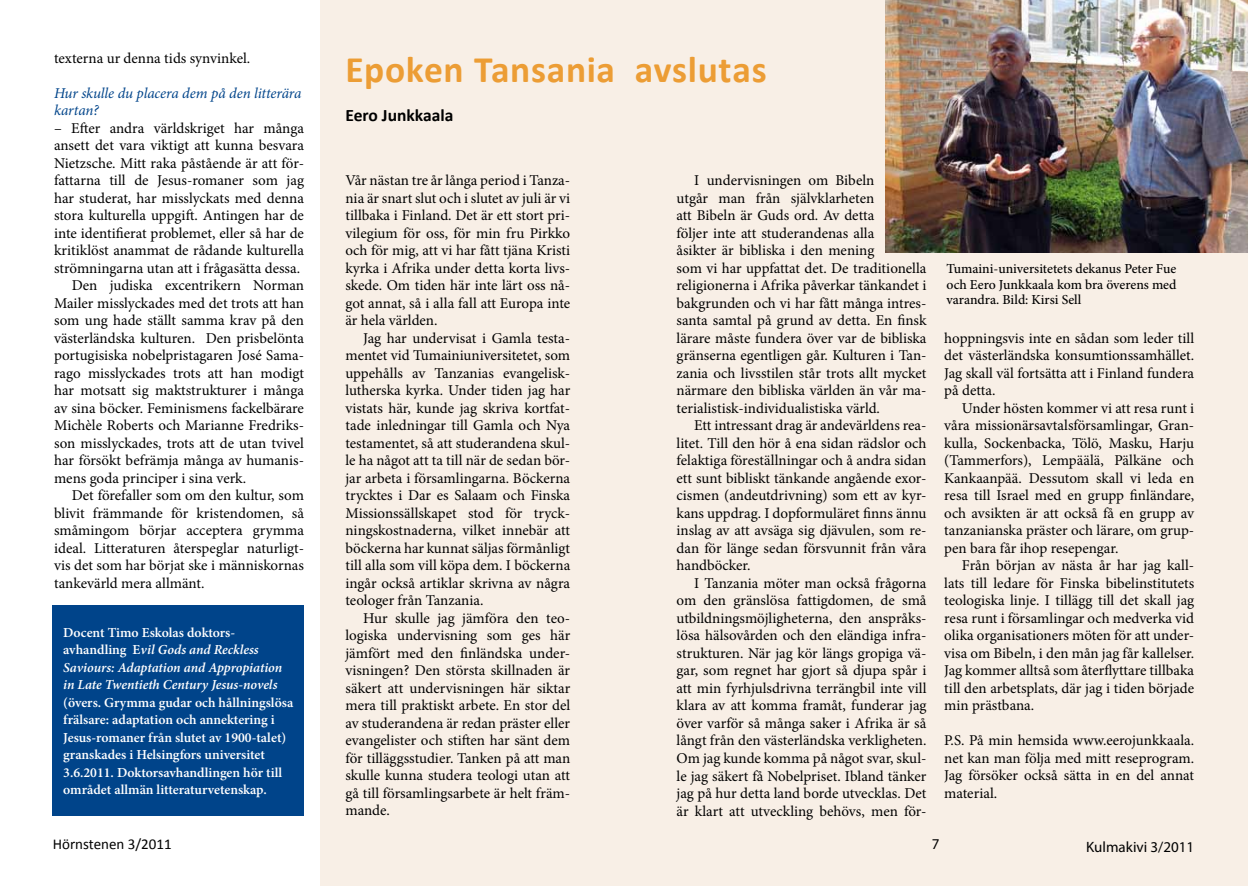
<style>
.page{position:relative;width:1248px;height:886px;background:#fff}
.page>*{position:absolute;margin:0;border:0;box-sizing:border-box;transform-origin:0 0}
.t1{font:700 37.5px "Calibri";letter-spacing:.015em;color:#ec9d35}
.t2{font:700 17.5px "Calibri";color:#000}
.t3{font:15px/17.5px "Minion Pro";color:#000;text-align:justify}
.t4{font:italic 15px/17.5px "Minion Pro";letter-spacing:-.01em;color:#00448a}
.t5{font:15px "Calibri";color:#000}
.t6{font:15px "Myriad Pro";color:#000}
.t7{font:600 13.75px/17.5px "Minion Pro";color:#fff}
.t8{font:italic 600 13.75px/17.5px "Minion Pro";letter-spacing:-.005em;color:#fff}
.t9{font:500 13.75px/15.8px "Minion Pro";color:#000;text-align:justify}
.s1{font-style:normal}
</style>
<div class="page">
<div style="left:320px;top:0;width:927px;height:886px;background:#f8efe6"></div>
<img style="left:885px;top:0;width:362px;height:252px">
<div style="left:53px;top:605px;width:251px;height:210px;background:#00448a"></div>
<p class="t3" style="left:54px;top:49px;width:197px">texterna ur denna tids synvinkel.</p>
<p class="t4" style="left:54px;top:84px;width:249px">Hur skulle du placera dem på den litterära kartan?</p>
<p class="t3" style="left:54px;top:119px;width:251px">– Efter andra världskriget har många</p>
<p class="t3" style="left:54px;top:137px;width:251px">ansett det vara viktigt att kunna besvara</p>
<p class="t3" style="left:54px;top:154px;width:251px">Nietzsche. Mitt raka påstående är att för-</p>
<p class="t3" style="left:54px;top:172px;width:251px">fattarna till de Jesus-romaner som jag</p>
<p class="t3" style="left:54px;top:189px;width:251px">har studerat, har misslyckats med denna</p>
<p class="t3" style="left:54px;top:207px;width:251px">stora kulturella uppgift. Antingen har de</p>
<p class="t3" style="left:54px;top:224px;width:251px">inte identifierat problemet, eller så har de</p>
<p class="t3" style="left:54px;top:242px;width:251px">kritiklöst anammat de rådande kulturella</p>
<p class="t3" style="left:54px;top:259px;width:247px">strömningarna utan att i frågasätta dessa.</p>
<p class="t3" style="left:72px;top:277px;width:234px">Den judiska excentrikern Norman</p>
<p class="t3" style="left:54px;top:294px;width:251px">Mailer misslyckades med det trots att han</p>
<p class="t3" style="left:54px;top:312px;width:251px">som ung hade ställt samma krav på den</p>
<p class="t3" style="left:54px;top:329px;width:251px">västerländska kulturen. Den prisbelönta</p>
<p class="t3" style="left:54px;top:347px;width:251px">portugisiska nobelpristagaren José Sama-</p>
<p class="t3" style="left:54px;top:364px;width:251px">rago misslyckades trots att han modigt</p>
<p class="t3" style="left:54px;top:382px;width:251px">har motsatt sig maktstrukturer i många</p>
<p class="t3" style="left:54px;top:399px;width:251px">av sina böcker. Feminismens fackelbärare</p>
<p class="t3" style="left:54px;top:417px;width:251px">Michèle Roberts och Marianne Fredriks-</p>
<p class="t3" style="left:54px;top:434px;width:251px">son misslyckades, trots att de utan tvivel</p>
<p class="t3" style="left:54px;top:452px;width:251px">har försökt befrämja många av humanis-</p>
<p class="t3" style="left:54px;top:469px;width:193px">mens goda principer i sina verk.</p>
<p class="t3" style="left:72px;top:487px;width:234px">Det förefaller som om den kultur, som</p>
<p class="t3" style="left:54px;top:504px;width:251px">blivit främmande för kristendomen, så</p>
<p class="t3" style="left:54px;top:522px;width:251px">småmingom börjar acceptera grymma</p>
<p class="t3" style="left:54px;top:539px;width:251px">ideal. Litteraturen återspeglar naturligt-</p>
<p class="t3" style="left:54px;top:557px;width:251px">vis det som har börjat ske i människornas</p>
<p class="t3" style="left:54px;top:574px;width:152px">tankevärld mera allmänt.</p>
<p class="t8" style="left:63px;top:623px;width:221px"><span class="s1">Docent Timo Eskolas doktors&shy;avhandling E</span>vil Gods and Reckless Saviours: Adaptation and Appropiation in Late Twentieth Century Jesus-novels</p>
<p class="t7" style="left:63px;top:693px;width:231px">(övers. Grymma gudar och hållningslösa frälsare: adaptation och annektering i Jesus-romaner från slutet av 1900-talet) granskades i Helsingfors universitet 3.6.2011. Doktorsavhandlingen hör till området allmän litteraturvetenskap.</p>
<h1 class="t1" style="left:345px;top:45px;width:423px">Epoken Tansania avslutas</h1>
<p class="t2" style="left:345px;top:104px;width:109px">Eero Junkkaala</p>
<p class="t3" style="left:345px;top:172px;width:226px">Vår nästan tre år långa period i Tanza&shy;nia är snart slut och i slutet av juli är vi tillbaka i Finland. Det är ett stort pri&shy;vilegium för oss, för min fru Pirkko och för mig, att vi har fått tjäna Kristi kyrka i Afrika under detta korta livs&shy;skede. Om tiden här inte lärt oss nå&shy;got annat, så i alla fall att Europa inte är hela världen.</p>
<p class="t3" style="left:345px;top:329px;width:226px;text-indent:18px">Jag har undervisat i Gamla testa&shy;mentet vid Tumainiuniversitetet, som uppehålls av Tanzanias evangelisk&shy;lutherska kyrka. Under tiden jag har vistats här, kunde jag skriva kortfat&shy;tade inledningar till Gamla och Nya testamentet, så att studerandena skul&shy;le ha något att ta till när de sedan bör&shy;jar arbeta i församlingarna. Böckerna trycktes i Dar es Salaam och Finska Missionssällskapet stod för tryck&shy;ningskostnaderna, vilket innebär att böckerna har kunnat säljas förmånligt till alla som vill köpa dem. I böckerna ingår också artiklar skrivna av några teologer från Tanzania.</p>
<p class="t3" style="left:345px;top:609px;width:226px;text-indent:18px">Hur skulle jag jämföra den teo&shy;logiska undervisning som ges här jämfört med den finländska under&shy;visningen? Den största skillnaden är säkert att undervisningen här siktar mera till praktiskt arbete. En stor del av studerandena är redan präster eller evangelister och stiften har sänt dem för tilläggsstudier. Tanken på att man skulle kunna studera teologi utan att gå till församlingsarbete är helt främ&shy;mande.</p>
<p class="t3" style="left:676px;top:172px;width:251px;text-align:left;text-indent:18px">I undervisningen om Bibeln<br>utgår man från självklarheten<br>att Bibeln är Guds ord. Av detta<br>följer inte att studerandenas alla<br>åsikter är bibliska i den mening<br>som vi har uppfattat det. De traditionella religionerna i Afrika påverkar tänkandet i bakgrunden och vi har fått många intres&shy;santa samtal på grund av detta. En finsk lärare måste fundera över var de bibliska gränserna egentligen går. Kulturen i Tan&shy;zania och livsstilen står trots allt mycket närmare den bibliska världen än vår ma&shy;terialistisk-individualistiska värld.</p>
<p class="t3" style="left:676px;top:417px;width:251px;text-indent:18px">Ett intressant drag är andevärldens rea&shy;litet. Till den hör å ena sidan rädslor och felaktiga föreställningar och å andra sidan ett sunt bibliskt tänkande angående exor&shy;cismen (andeutdrivning) som ett av kyr&shy;kans uppdrag. I dopformuläret finns ännu inslag av att avsäga sig djävulen, som re&shy;dan för länge sedan försvunnit från våra handböcker.</p>
<p class="t3" style="left:676px;top:574px;width:251px;text-indent:18px">I Tanzania möter man också frågorna om den gränslösa fattigdomen, de små utbildningsmöjligheterna, den anspråks&shy;lösa hälsovården och den eländiga infra&shy;strukturen. När jag kör längs gropiga vä&shy;gar, som regnet har gjort så djupa spår i att min fyrhjulsdrivna terrängbil inte vill klara av att komma framåt, funderar jag över varför så många saker i Afrika är så långt från den västerländska verkligheten.<br>Om jag kunde komma på något svar, skul&shy;le jag säkert få Nobelpriset. Ibland tänker jag på hur detta land borde utvecklas. Det är klart att utveckling behövs, men för-</p>
<p class="t9" style="left:946px;top:261px;width:231px">Tumaini-universitetets dekanus Peter Fue och Eero Junkkaala kom bra överens med varandra. Bild: Kirsi Sell</p>
<p class="t3" style="left:944px;top:329px;width:251px">hoppningsvis inte en sådan som leder till det västerländska konsumtionssamhället.<br>Jag skall väl fortsätta att i Finland fundera på detta.</p>
<p class="t3" style="left:944px;top:399px;width:251px;text-indent:18px">Under hösten kommer vi att resa runt i våra missionärsavtalsförsamlingar, Gran&shy;kulla, Sockenbacka, Tölö, Masku, Harju (Tammerfors), Lempäälä, Pälkäne och Kankaanpää. Dessutom skall vi leda en resa till Israel med en grupp finländare, och avsikten är att också få en grupp av tanzanianska präster och lärare, om grup&shy;pen bara får ihop resepengar.</p>
<p class="t3" style="left:944px;top:557px;width:251px;text-indent:18px">Från början av nästa år har jag kal - lats till ledare för Finska bibelinstitutets teologiska linje. I tillägg till det skall jag resa runt i församlingar och medverka vid olika organisationers möten för att under&shy;visa om Bibeln, i den mån jag får kallelser.<br>Jag kommer alltså som återflyttare tillbaka till den arbetsplats, där jag i tiden började min prästbana.</p>
<p class="t3" style="left:944px;top:732px;width:251px">P.S. På min hemsida www.eerojunkkaala. net kan man följa med mitt reseprogram.<br>Jag försöker också sätta in en del annat material.</p>
<p class="t5" style="left:53px;top:834px;width:120px">Hörnstenen 3/2011</p>
<p class="t5" style="left:1076px;top:834px;width:120px">Hörnstenen 3/2011</p>
<p class="t6" style="left:931px;top:834px;width:9px">7</p>
<p class="t6" style="left:1086px;top:837px;width:109px">Kulmakivi 3/2011</p>
</div>
